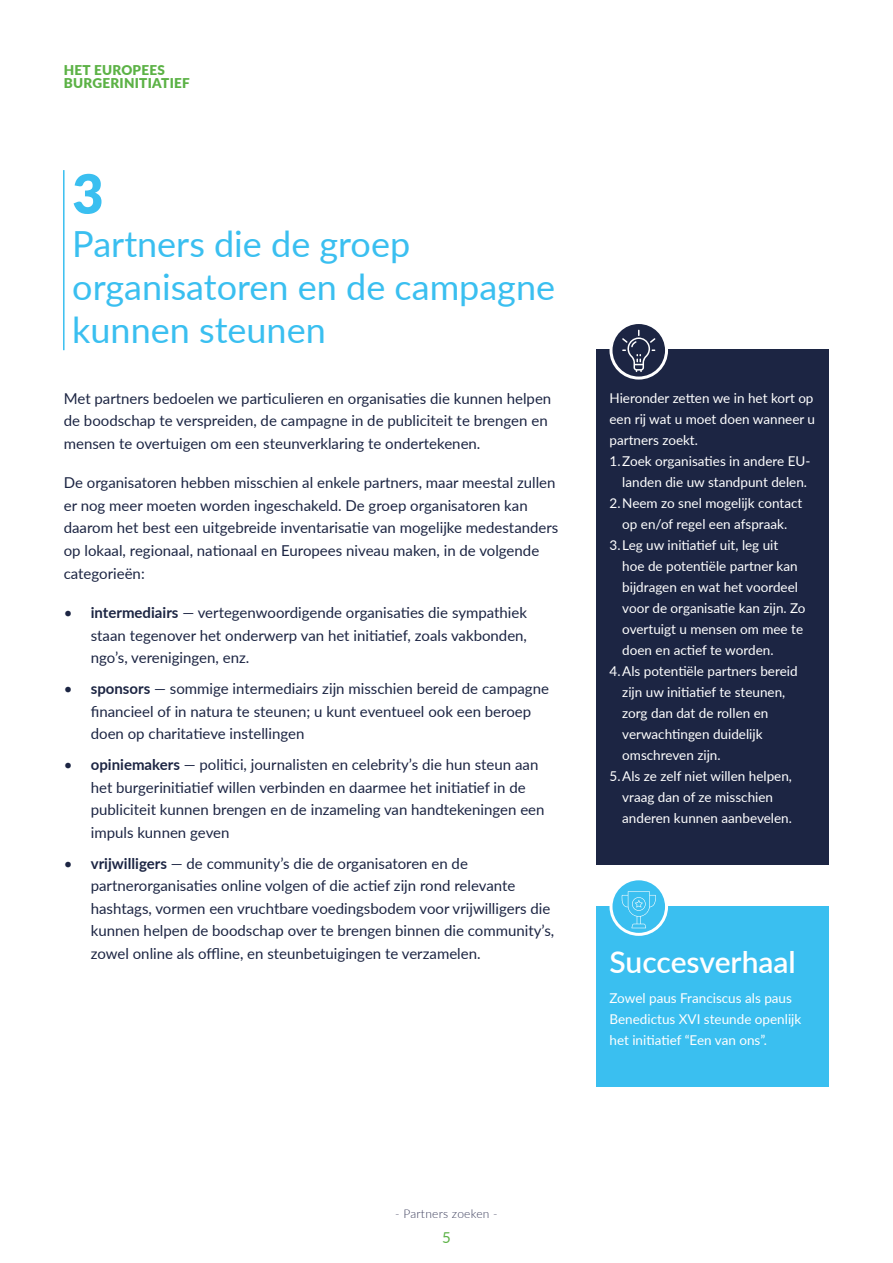
<style>
.page{position:relative;width:893px;height:1263px;background:#fff}
.page>*{position:absolute;margin:0;border:0;box-sizing:border-box;transform-origin:0 0}
.t1{font:900 54px "Lato";color:#3abff0}
.t2{font:36px/43.2px "Lato";color:#3abff0}
.t3{font:600 30px "Lato";color:#fff}
.t4{font:15px/22.5px "Lato";color:#1c2543}
.t5{font:15px "Lato";color:#5cb246}
.t6{font:13.5px/21px "Lato";color:#fff}
.t7{font:900 13.5px/13.5px "Lato";letter-spacing:.02em;color:#5cb246}
.t8{font:300 12px "Lato";letter-spacing:.02em;color:#3c3e5c}
.s1{font-weight:700}
</style>
<div class="page">
<hr style="left:63px;top:170px;width:2px;height:180px;background:#3abff0">
<div style="left:597px;top:349px;width:232px;height:516px;background:#1c2543"></div>
<svg style="left:611px;top:322px;width:55px;height:56px"></svg>
<div style="left:609px;top:321px;width:59px;height:59px;border:3px solid #fff;border-radius:50%"></div>
<svg style="left:622px;top:330px;width:33px;height:42px"></svg>
<div style="left:597px;top:906px;width:232px;height:181px;background:#3abff0"></div>
<svg style="left:611px;top:879px;width:55px;height:55px"></svg>
<div style="left:609px;top:877px;width:59px;height:59px;border:3px solid #fff;border-radius:50%"></div>
<svg style="left:621px;top:891px;width:36px;height:37px"></svg>
<p class="t7" style="left:64px;top:62px;width:127px">HET EUROPEES<br>BURGERINITIATIEF</p>
<h1 class="t1" style="left:72px;top:153px;width:33px">3</h1>
<h2 class="t2" style="left:72px;top:221px;width:484px">Partners die de groep organisatoren en de campagne kunnen steunen</h2>
<p class="t4" style="left:64px;top:387px;width:489px">Met partners bedoelen we particulieren en organisaties die kunnen helpen de boodschap te verspreiden, de campagne in de publiciteit te brengen en mensen te overtuigen om een steunverklaring te ondertekenen.</p>
<p class="t4" style="left:64px;top:471px;width:496px">De organisatoren hebben misschien al enkele partners, maar meestal zullen er nog meer moeten worden ingeschakeld. De groep organisatoren kan daarom het best een uitgebreide inventarisatie van mogelijke medestanders op lokaal, regionaal, nationaal en Europees niveau maken, in de volgende categorieën:</p>
<p class="t4" style="left:91px;top:601px;width:438px;text-align:justify;text-indent:-27px">• <span class="s1">intermediairs</span> — vertegenwoordigende organisaties die sympathiek staan tegenover het onderwerp van het initiatief, zoals vakbonden, ngo’s, verenigingen, enz.</p>
<p class="t4" style="left:91px;top:677px;width:460px;text-indent:-27px">• <span class="s1">sponsors</span> — sommige intermediairs zijn misschien bereid de campagne financieel of in natura te steunen; u kunt eventueel ook een beroep doen op charitatieve instellingen</p>
<p class="t4" style="left:91px;top:753px;width:455px;text-indent:-27px">• <span class="s1">opiniemakers</span> — politici, journalisten en celebrity’s die hun steun aan het burgerinitiatief willen verbinden en daarmee het initiatief in de publiciteit kunnen brengen en de inzameling van handtekeningen een impuls kunnen geven</p>
<p class="t4" style="left:91px;top:851px;width:465px;text-indent:-27px">• <span class="s1">vrijwilligers</span> — de community’s die de organisatoren en de partnerorganisaties online volgen of die actief zijn rond relevante hashtags, vormen een vruchtbare voedingsbodem voor vrijwilligers die kunnen helpen de boodschap over te brengen binnen die community’s, zowel online als offline, en steunbetuigingen te verzamelen.</p>
<p class="t6" style="left:609px;top:387px;width:206px">Hieronder zetten we in het kort op</p>
<p class="t6" style="left:609px;top:408px;width:207px">een rij wat u moet doen wanneer u</p>
<p class="t6" style="left:609px;top:429px;width:90px">partners zoekt.</p>
<p class="t6" style="left:609px;top:450px;width:202px">1.Zoek organisaties in andere EU-</p>
<p class="t6" style="left:622px;top:471px;width:186px">landen die uw standpunt delen.</p>
<p class="t6" style="left:609px;top:492px;width:194px">2.Neem zo snel mogelijk contact</p>
<p class="t6" style="left:622px;top:513px;width:166px">op en/of regel een afspraak.</p>
<p class="t6" style="left:609px;top:534px;width:170px">3. Leg uw initiatief uit, leg uit</p>
<p class="t6" style="left:622px;top:555px;width:177px">hoe de potentiële partner kan</p>
<p class="t6" style="left:622px;top:576px;width:177px">bijdragen en wat het voordeel</p>
<p class="t6" style="left:622px;top:597px;width:185px">voor de organisatie kan zijn. Zo</p>
<p class="t6" style="left:622px;top:618px;width:182px">overtuigt u mensen om mee te</p>
<p class="t6" style="left:622px;top:639px;width:153px">doen en actief te worden.</p>
<p class="t6" style="left:609px;top:660px;width:190px">4.Als potentiële partners bereid</p>
<p class="t6" style="left:622px;top:681px;width:165px">zijn uw initiatief te steunen,</p>
<p class="t6" style="left:622px;top:702px;width:148px">zorg dan dat de rollen en</p>
<p class="t6" style="left:622px;top:723px;width:142px">verwachtingen duidelijk</p>
<p class="t6" style="left:622px;top:744px;width:100px">omschreven zijn.</p>
<p class="t6" style="left:609px;top:765px;width:184px">5.Als ze zelf niet willen helpen,</p>
<p class="t6" style="left:622px;top:786px;width:152px">vraag dan of ze misschien</p>
<p class="t6" style="left:622px;top:807px;width:171px">anderen kunnen aanbevelen.</p>
<h3 class="t3" style="left:609px;top:940px;width:188px">Succesverhaal</h3>
<p class="t6" style="left:609px;top:987px;width:193px">Zowel paus Franciscus als paus<br>Benedictus XVI steunde openlijk het initiatief “Een van ons”.</p>
<p class="t8" style="left:395px;top:1206px;width:104px">- Partners zoeken -</p>
<p class="t5" style="left:442px;top:1227px;width:10px">5</p>
</div>
